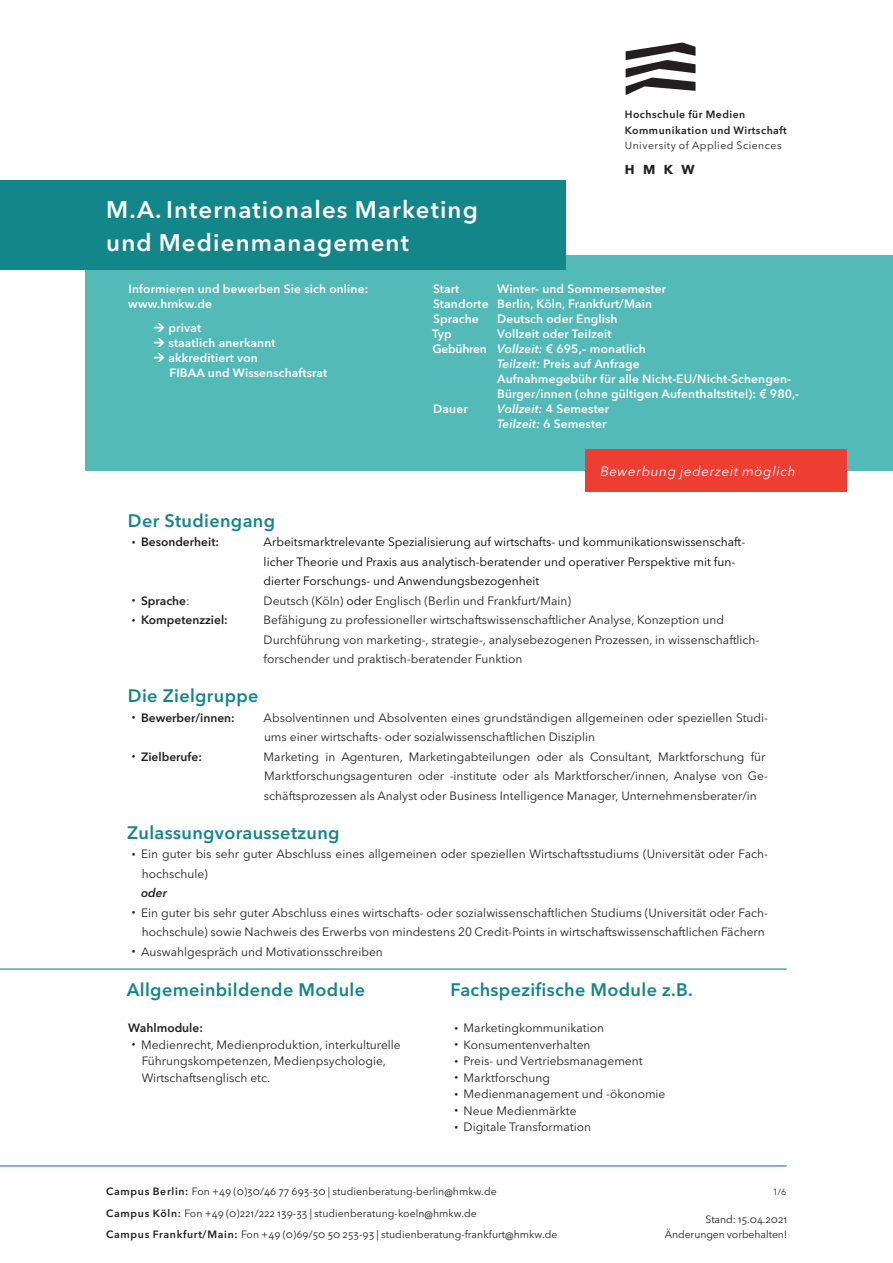
<style>
.page{position:relative;width:893px;height:1263px;background:#fff}
.page>*{position:absolute;margin:0;border:0;box-sizing:border-box;transform-origin:0 0}
.t1{font:600 24px/33px "Avenir Next LT Pro";letter-spacing:.045em;color:#fff}
.t2{font:600 18px "Avenir Next LT Pro";letter-spacing:.02em;color:#13868a}
.t3{font:italic 13.5px "Avenir Next LT Pro";letter-spacing:.045em;color:#fff}
.t4{font:700 12.9px "Avenir Next LT Pro";color:#231f20}
.t5{font:12px/19.5px "Avenir Next LT Pro";color:#231f20}
.t6{font:600 12px/15px "Avenir Next LT Pro";letter-spacing:.01em;color:#fff}
.t7{font:12px/19.5px "Avenir Next LT Pro";color:#000001}
.t8{font:600 12px "Avenir Next LT Pro";color:#231f20}
.t9{font:italic 600 12px/15px "Avenir Next LT Pro";letter-spacing:.01em;color:#fff}
.t10{font:italic 600 12px "Avenir Next LT Pro";color:#231f20}
.t11{font:10.5px/21.5px "Avenir Next LT Pro";letter-spacing:.005em;color:#231f20;text-align:right}
.t12{font:600 10.5px/15.8px "Avenir Next LT Pro";letter-spacing:.045em;color:#231f20}
.t13{font:10.5px "Avenir Next LT Pro";letter-spacing:.045em;color:#231f20}
.t14{font:9px "Avenir Next LT Pro";color:#231f20}
.s1{font-style:italic}
.s2{font-style:normal}
.s3{font-weight:400;font-size:7.5px}
.s4{font-weight:400}
.s5{color:#000001}
.s6{font-size:7.5px}
.s7{font-weight:600}
</style>
<div class="page">
<svg style="left:626px;top:43px;width:69px;height:52px"></svg>
<div style="left:85px;top:255px;width:808px;height:216px;background:#53bab7"></div>
<div style="left:0;top:181px;width:566px;height:89px;background:#13868a"></div>
<hr style="left:0;top:1165px;width:787px;height:1px;background:#13868a">
<hr style="left:0;top:968px;width:787px;height:2px;background:#13868a">
<div style="left:585px;top:449px;width:262px;height:43px;background:#ee3e34"></div>
<h1 class="t1" style="left:106px;top:193px;width:373px">M. A. Internationales Marketing und Medienmanagement</h1>
<p class="t12" style="left:625px;top:106px;width:164px">Hochschule für Medien<br>Kommunikation und Wirtschaft</p>
<p class="t13" style="left:625px;top:139px;width:158px">University of Applied Sciences</p>
<p class="t4" style="left:625px;top:162px;width:71px">HMKW</p>
<p class="t6" style="left:128px;top:282px;width:241px">Informieren und bewerben Sie sich online: www.hmkw.de</p>
<p class="t6" style="left:169px;top:321px;width:160px">privat<br>staatlich anerkannt akkreditiert von<br>FIBAA und Wissenschaftsrat</p>
<p class="t6" style="left:433px;top:282px;width:235px;text-indent:64px">Winter- und Sommersemester<br>Standorte Berlin, Köln, Frankfurt/Main<br>Sprache</p>
<p class="t6" style="left:433px;top:282px;width:28px">Start</p>
<p class="t6" style="left:497px;top:312px;width:122px">Deutsch oder English</p>
<p class="t6" style="left:432px;top:327px;width:21px">Typ</p>
<p class="t6" style="left:497px;top:327px;width:116px">Vollzeit oder Teilzeit</p>
<p class="t6" style="left:432px;top:342px;width:215px">Gebühren <span class="s1">Vollzeit:</span> € 695,– monatlich</p>
<p class="t6" style="left:497px;top:357px;width:144px"><span class="s1">Teilzeit:</span> Preis auf Anfrage</p>
<p class="t6" style="left:497px;top:372px;width:295px">Aufnahmegebühr für alle Nicht-EU/Nicht-Schengen-</p>
<p class="t6" style="left:497px;top:387px;width:303px">Bürger/innen (ohne gültigen Aufenthaltstitel): € 980,-</p>
<p class="t6" style="left:433px;top:402px;width:36px">Dauer</p>
<p class="t9" style="left:497px;top:402px;width:114px">Vollzeit: <span class="s2">4 Semester<br></span>Teilzeit: <span class="s2">6 Semester</span></p>
<p class="t3" style="left:600px;top:463px;width:197px">Bewerbung jederzeit möglich</p>
<h2 class="t2" style="left:128px;top:509px;width:149px">Der Studiengang</h2>
<p class="t8" style="left:132px;top:535px;width:89px"><span class="s3">•</span> Besonderheit:</p>
<p class="t7" style="left:264px;top:532px;width:483px">Arbeitsmarktrelevante Spezialisierung auf wirtschafts- und kommunikationswissenschaft&shy;licher Theorie und Praxis aus analytisch-beratender und operativer Perspektive mit fun&shy;dierter Forschungs- und Anwendungsbezogenheit</p>
<p class="t8" style="left:132px;top:593px;width:59px"><span class="s3">•</span> Sprache<span class="s4">:</span></p>
<p class="t5" style="left:264px;top:591px;width:309px">Deutsch (Köln) <span class="s5">oder</span> Englisch (Berlin und Frankfurt/Main)</p>
<p class="t8" style="left:132px;top:613px;width:98px"><span class="s3">•</span> Kompetenzziel:</p>
<p class="t5" style="left:264px;top:610px;width:497px">Befähigung zu professioneller wirtschaftswissenschaftlicher Analyse, Konzeption und<br>Durchführung von marketing-, strategie-, analysebezogenen Prozessen, in wissenschaftlich&shy;forschender und praktisch-beratender Funktion</p>
<h2 class="t2" style="left:128px;top:685px;width:132px">Die Zielgruppe</h2>
<p class="t8" style="left:132px;top:710px;width:105px"><span class="s3">•</span> Bewerber/innen:</p>
<p class="t5" style="left:264px;top:708px;width:506px">Absolventinnen und Absolventen eines grundständigen allgemeinen oder speziellen Studi&shy;ums einer wirtschafts- oder sozialwissenschaftlichen Disziplin</p>
<p class="t8" style="left:132px;top:749px;width:72px"><span class="s3">•</span> Zielberufe:</p>
<p class="t5" style="left:264px;top:747px;width:506px">Marketing in Agenturen, Marketingabteilungen oder als Consultant, Marktforschung für<br>Marktforschungsagenturen oder -institute oder als Marktforscher/innen, Analyse von Ge&shy;schäftsprozessen als Analyst oder Business Intelligence Manager, Unternehmensberater/in</p>
<h2 class="t2" style="left:127px;top:821px;width:214px">Zulassungvoraussetzung</h2>
<p class="t5" style="left:142px;top:844px;width:628px;text-indent:-10px"><span class="s6">•</span> Ein guter bis sehr guter Abschluss eines allgemeinen oder speziellen Wirtschaftsstudiums (Universität oder Fach&shy;hochschule)</p>
<p class="t10" style="left:141px;top:886px;width:27px">oder</p>
<p class="t5" style="left:132px;top:903px;width:638px;text-align:center"><span class="s6">•</span> Ein guter bis sehr guter Abschluss eines wirtschafts- oder sozialwissenschaftlichen Studiums (Universität oder Fach&shy;hochschule) sowie Nachweis des Erwerbs von mindestens 20 Credit-Points in wirtschaftswissenschaftlichen Fächern</p>
<p class="t5" style="left:132px;top:942px;width:253px"><span class="s6">•</span> Auswahlgespräch und Motivationsschreiben</p>
<h2 class="t2" style="left:127px;top:979px;width:240px">Allgemeinbildende Module</h2>
<p class="t8" style="left:128px;top:1021px;width:76px">Wahlmodule:</p>
<p class="t5" style="left:142px;top:1036px;width:261px;line-height:16.5px;text-indent:-10px"><span class="s6">•</span> Medienrecht, Medienproduktion, interkulturelle<br>Führungskompetenzen, Medienpsychologie,<br>Wirtschaftsenglisch etc.</p>
<h2 class="t2" style="left:451px;top:979px;width:244px">Fachspezifische Module z.B.</h2>
<p class="t5" style="left:454px;top:1018px;width:151px"><span class="s6">•</span> Marketingkommunikation</p>
<p class="t5" style="left:454px;top:1035px;width:138px"><span class="s6">•</span> Konsumentenverhalten</p>
<p class="t5" style="left:454px;top:1051px;width:190px"><span class="s6">•</span> Preis- und Vertriebsmanagement</p>
<p class="t5" style="left:454px;top:1068px;width:97px"><span class="s6">•</span> Marktforschung</p>
<p class="t5" style="left:454px;top:1084px;width:213px"><span class="s6">•</span> Medienmanagement und -ökonomie</p>
<p class="t5" style="left:454px;top:1101px;width:124px"><span class="s6">•</span> Neue Medienmärkte</p>
<p class="t5" style="left:454px;top:1117px;width:138px"><span class="s6">•</span> Digitale Transformation</p>
<p class="t11" style="left:106px;top:1181px;width:453px;text-align:left"><span class="s7">Campus Berlin:</span> Fon +49 (0)30/46 77 693-30 | studienberatung-berlin@hmkw.de<br><span class="s7">Campus Köln:</span> Fon +49 (0)221/222 139-33 | studienberatung-koeln@hmkw.de<br><span class="s7">Campus Frankfurt/Main:</span> Fon +49 (0)69/50 50 253-93 | studienberatung-frankfurt@hmkw.de</p>
<p class="t14" style="left:773px;top:1187px;width:15px">1/6</p>
<p class="t11" style="left:665px;top:1212px;width:124px;line-height:15px">Stand: 15.04.2021<br>Änderungen vorbehalten!</p>
</div>
